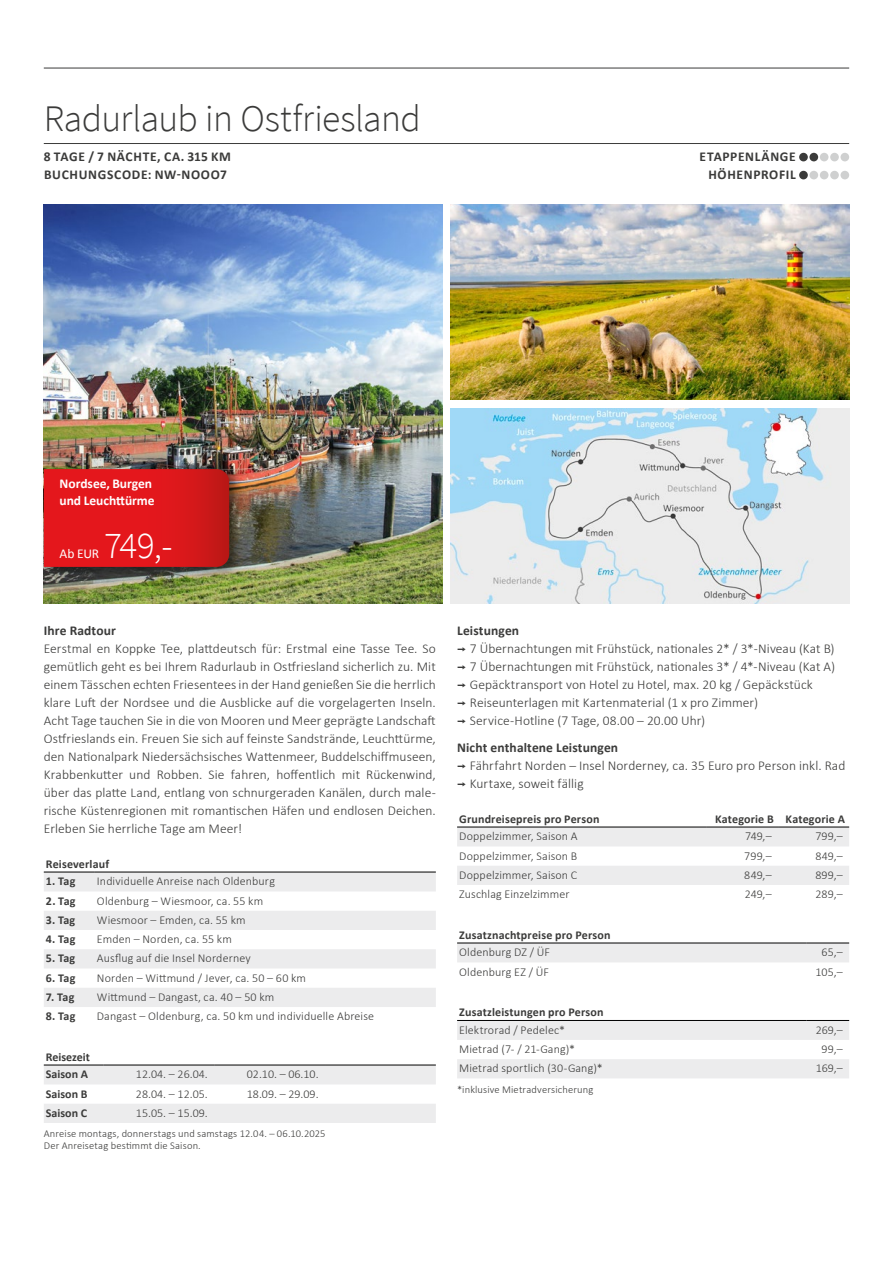
<style>
.page{position:relative;width:893px;height:1263px;background:#fff}
.page>*{position:absolute;margin:0;border:0;box-sizing:border-box;transform-origin:0 0}
.t1{font:300 37.5px "Source Sans Pro";letter-spacing:-.015em;color:#3b3b3a}
.t2{font:300 37.5px "Source Sans Pro";color:#fff}
.t3{font:300 13.5px/18px "Calibri";letter-spacing:.005em;color:#3b3b3a}
.t4{font:700 13.5px/18px "Calibri";letter-spacing:.05em;color:#3b3b3a}
.t5{font:700 13.5px/17.2px "Calibri";letter-spacing:-.005em;color:#fff}
.t6{font:700 13.5px "Calibri";letter-spacing:.01em;color:#3b3b3a}
.t7{font:13.5px "Calibri";color:#fff}
.t8{font:300 12px "Calibri";letter-spacing:.01em;color:#3b3b3a}
.t9{font:700 12px/17.7px "Calibri";letter-spacing:.015em;color:#3b3b3a}
.t10{font:300 10.5px/12px "Calibri";letter-spacing:.015em;color:#3b3b3a}
.s1{font-weight:700}
.s2{font-family:"Interstate";font-weight:400}
</style>
<div class="page">
<img style="left:44px;top:204px;width:398px;height:400px">
<img style="left:451px;top:204px;width:398px;height:196px">
<img style="left:451px;top:408px;width:398px;height:196px">
<div style="left:40px;top:463px;width:204px;height:116px;background:#000;opacity:.45"></div>
<svg style="left:44px;top:469px;width:185px;height:98px;background:#dc171b"></svg>
<hr style="left:44px;top:143px;width:805px;height:1px;background:#3b3b3a">
<hr style="left:44px;top:68px;width:805px;height:1px;background:#3b3b3a">
<div style="left:799px;top:153px;width:9px;height:8px;background:#3b3b3a;border-radius:50%"></div>
<div style="left:809px;top:153px;width:9px;height:8px;background:#3b3b3a;border-radius:50%"></div>
<div style="left:820px;top:153px;width:8px;height:8px;background:#cfd0d0;border-radius:50%"></div>
<div style="left:830px;top:153px;width:9px;height:8px;background:#cfd0d0;border-radius:50%"></div>
<div style="left:840px;top:153px;width:9px;height:8px;background:#cfd0d0;border-radius:50%"></div>
<div style="left:799px;top:171px;width:9px;height:8px;background:#3b3b3a;border-radius:50%"></div>
<div style="left:809px;top:171px;width:9px;height:8px;background:#cfd0d0;border-radius:50%"></div>
<div style="left:820px;top:171px;width:8px;height:8px;background:#cfd0d0;border-radius:50%"></div>
<div style="left:830px;top:171px;width:9px;height:8px;background:#cfd0d0;border-radius:50%"></div>
<div style="left:840px;top:171px;width:9px;height:8px;background:#cfd0d0;border-radius:50%"></div>
<svg style="left:44px;top:873px;width:392px;height:134px;fill:#ececed"></svg>
<hr style="left:44px;top:872px;width:51px;height:1px;background:#000">
<hr style="left:95px;top:872px;width:341px;height:1px;background:#000">
<svg style="left:44px;top:1066px;width:392px;height:57px"></svg>
<hr style="left:44px;top:1065px;width:59px;height:1px;background:#000">
<hr style="left:103px;top:1065px;width:111px;height:1px;background:#000">
<hr style="left:214px;top:1065px;width:111px;height:1px;background:#000">
<hr style="left:325px;top:1065px;width:111px;height:1px;background:#000">
<svg style="left:457px;top:828px;width:392px;height:57px"></svg>
<hr style="left:457px;top:827px;width:250px;height:1px;background:#000">
<hr style="left:707px;top:827px;width:71px;height:1px;background:#000">
<hr style="left:778px;top:827px;width:71px;height:1px;background:#000">
<div style="left:457px;top:944px;width:392px;height:18px;background:#ececed"></div>
<hr style="left:457px;top:943px;width:349px;height:1px;background:#000">
<hr style="left:806px;top:943px;width:43px;height:1px;background:#000">
<svg style="left:457px;top:1021px;width:392px;height:57px"></svg>
<hr style="left:457px;top:1020px;width:349px;height:1px;background:#000">
<hr style="left:806px;top:1020px;width:43px;height:1px;background:#000">
<h1 class="t1" style="left:44px;top:96px;width:379px">Radurlaub in Ostfriesland</h1>
<p class="t4" style="left:44px;top:147px;width:189px">8 TAGE / 7 NÄCHTE, CA. 315 KM<br>BUCHUNGSCODE: NW-NOOO7</p>
<p class="t4" style="left:700px;top:147px;width:98px;text-align:right">ETAPPENLÄNGE<br>HÖHENPROFIL</p>
<p class="t5" style="left:60px;top:474px;width:97px">Nordsee, Burgen und Leuchttürme</p>
<h1 class="t2" style="left:104px;top:522px;width:70px">749,-</h1>
<p class="t7" style="left:60px;top:544px;width:41px">Ab EUR</p>
<p class="t6" style="left:44px;top:621px;width:74px">Ihre Radtour</p>
<p class="t3" style="left:44px;top:640px;width:394px;text-align:justify">Eerstmal en Koppke Tee, plattdeutsch für: Erstmal eine Tasse Tee. So gemütlich geht es bei Ihrem Radurlaub in Ostfriesland sicherlich zu. Mit einem Tässchen echten Friesentees in der Hand genießen Sie die herrlich klare Luft der Nordsee und die Ausblicke auf die vorgelagerten Inseln.<br>Acht Tage tauchen Sie in die von Mooren und Meer geprägte Landschaft Ostfrieslands ein. Freuen Sie sich auf feinste Sandstrände, Leuchttürme, den Nationalpark Niedersächsisches Wattenmeer, Buddelschiffmuseen, Krabbenkutter und Robben. Sie fahren, hoffentlich mit Rückenwind, über das platte Land, entlang von schnurgeraden Kanälen, durch male&shy;rische Küstenregionen mit romantischen Häfen und endlosen Deichen.<br>Erleben Sie herrliche Tage am Meer!</p>
<p class="t9" style="left:46px;top:854px;width:65px">Reiseverlauf</p>
<p class="t9" style="left:46px;top:872px;width:31px">1. Tag</p>
<p class="t8" style="left:97px;top:874px;width:179px">Individuelle Anreise nach Oldenburg</p>
<p class="t9" style="left:46px;top:891px;width:31px">2. Tag</p>
<p class="t8" style="left:97px;top:893px;width:168px">Oldenburg – Wiesmoor, ca. 55 km</p>
<p class="t9" style="left:46px;top:911px;width:31px">3. Tag</p>
<p class="t8" style="left:97px;top:912px;width:150px">Wiesmoor – Emden, ca. 55 km</p>
<p class="t9" style="left:46px;top:930px;width:31px">4. Tag</p>
<p class="t8" style="left:97px;top:932px;width:136px">Emden – Norden, ca. 55 km</p>
<p class="t9" style="left:46px;top:949px;width:31px">5. Tag</p>
<p class="t8" style="left:97px;top:951px;width:155px">Ausflug auf die Insel Norderney</p>
<p class="t9" style="left:46px;top:968px;width:31px">6. Tag</p>
<p class="t8" style="left:97px;top:970px;width:211px">Norden – Wittmund / Jever, ca. 50 – 60 km</p>
<p class="t9" style="left:46px;top:988px;width:30px">7. Tag</p>
<p class="t8" style="left:97px;top:989px;width:179px">Wittmund – Dangast, ca. 40 – 50 km</p>
<p class="t9" style="left:46px;top:1007px;width:31px">8. Tag</p>
<p class="t8" style="left:97px;top:1009px;width:279px">Dangast – Oldenburg, ca. 50 km und individuelle Abreise</p>
<p class="t9" style="left:46px;top:1047px;width:45px">Reisezeit<br>Saison A</p>
<p class="t8" style="left:136px;top:1067px;width:73px">12.04. – 26.04.</p>
<p class="t8" style="left:247px;top:1067px;width:73px">02.10. – 06.10.</p>
<p class="t9" style="left:46px;top:1084px;width:43px">Saison B</p>
<p class="t8" style="left:136px;top:1086px;width:73px">28.04. – 12.05.</p>
<p class="t8" style="left:247px;top:1086px;width:73px">18.09. – 29.09.</p>
<p class="t9" style="left:46px;top:1104px;width:43px">Saison C</p>
<p class="t8" style="left:136px;top:1105px;width:73px">15.05. – 15.09.</p>
<p class="t10" style="left:44px;top:1128px;width:283px">Anreise montags, donnerstags und samstags 12.04. – 06.10.2025<br>Der Anreisetag bestimmt die Saison.</p>
<p class="t3" style="left:457px;top:622px;width:379px"><span class="s1">Leistungen<br></span><span class="s2">¬</span> 7 Übernachtungen mit Frühstück, nationales 2* / 3*-Niveau (Kat B) <span class="s2">¬</span> 7 Übernachtungen mit Frühstück, nationales 3* / 4*-Niveau (Kat A) <span class="s2">¬</span> Gepäcktransport von Hotel zu Hotel, max. 20 kg / Gepäckstück<br><span class="s2">¬</span> Reiseunterlagen mit Kartenmaterial (1 x pro Zimmer)<br><span class="s2">¬</span> Service-Hotline (7 Tage, 08.00 – 20.00 Uhr)</p>
<p class="t3" style="left:457px;top:739px;width:390px"><span class="s1">Nicht enthaltene Leistungen<br></span><span class="s2">¬</span> Fährfahrt Norden – Insel Norderney, ca. 35 Euro pro Person inkl. Rad <span class="s2">¬</span> Kurtaxe, soweit fällig</p>
<p class="t9" style="left:459px;top:809px;width:142px">Grundreisepreis pro Person</p>
<p class="t9" style="left:715px;top:809px;width:131px">Kategorie B Kategorie A</p>
<p class="t8" style="left:459px;top:829px;width:120px">Doppelzimmer, Saison A</p>
<p class="t8" style="left:745px;top:829px;width:28px">749,–</p>
<p class="t8" style="left:815px;top:829px;width:29px">799,–</p>
<p class="t8" style="left:459px;top:848px;width:120px">Doppelzimmer, Saison B</p>
<p class="t8" style="left:744px;top:848px;width:29px">799,–</p>
<p class="t8" style="left:815px;top:848px;width:29px">849,–</p>
<p class="t8" style="left:459px;top:867px;width:120px">Doppelzimmer, Saison C</p>
<p class="t8" style="left:744px;top:867px;width:29px">849,–</p>
<p class="t8" style="left:815px;top:867px;width:29px">899,–</p>
<p class="t8" style="left:459px;top:887px;width:112px">Zuschlag Einzelzimmer</p>
<p class="t8" style="left:745px;top:887px;width:28px">249,–</p>
<p class="t8" style="left:815px;top:887px;width:29px">289,–</p>
<p class="t9" style="left:459px;top:925px;width:153px">Zusatznachtpreise pro Person</p>
<p class="t8" style="left:459px;top:945px;width:92px">Oldenburg DZ / ÜF</p>
<p class="t8" style="left:821px;top:945px;width:23px">65,–</p>
<p class="t8" style="left:459px;top:964px;width:91px">Oldenburg EZ / ÜF</p>
<p class="t8" style="left:815px;top:964px;width:29px">105,–</p>
<p class="t9" style="left:459px;top:1003px;width:146px">Zusatzleistungen pro Person</p>
<p class="t8" style="left:459px;top:1022px;width:107px">Elektrorad / Pedelec*</p>
<p class="t8" style="left:816px;top:1022px;width:29px">269,–</p>
<p class="t8" style="left:459px;top:1042px;width:117px">Mietrad (7- / 21-Gang)*</p>
<p class="t8" style="left:822px;top:1042px;width:23px">99,–</p>
<p class="t8" style="left:459px;top:1061px;width:145px">Mietrad sportlich (30-Gang)*</p>
<p class="t8" style="left:816px;top:1061px;width:29px">169,–</p>
<p class="t10" style="left:457px;top:1083px;width:138px">*inklusive Mietradversicherung</p>
</div>
